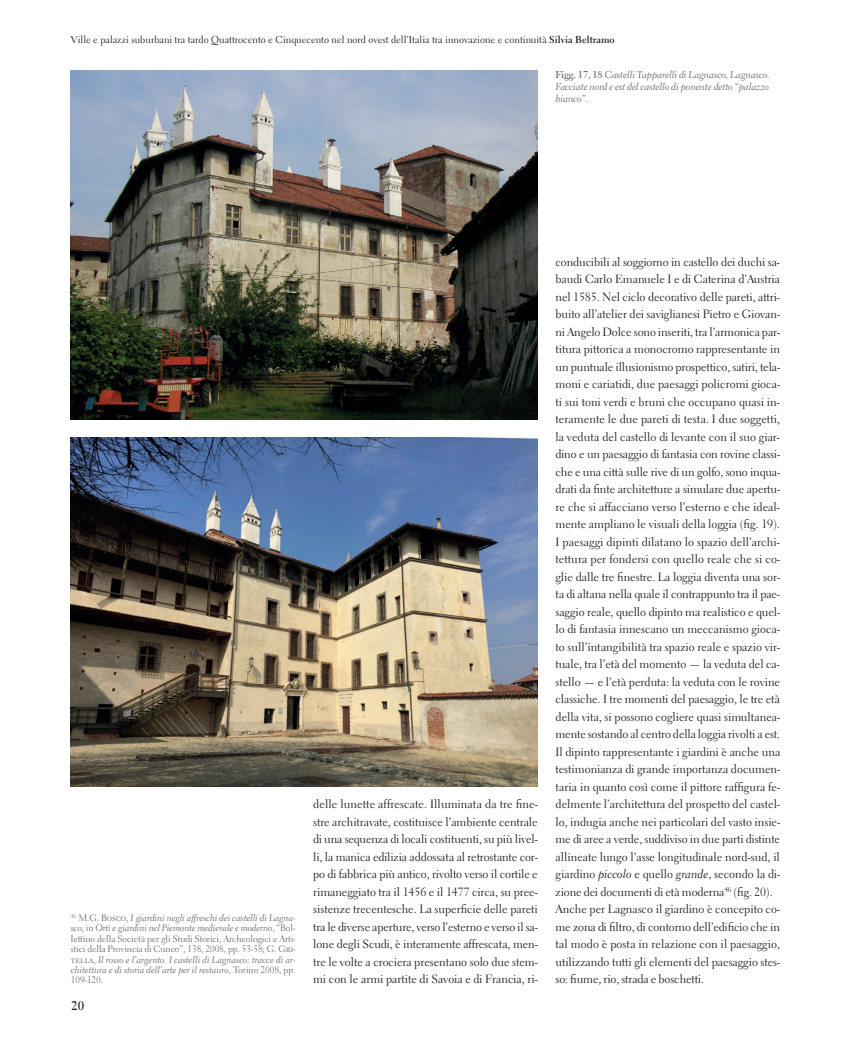
<style>
.page{position:relative;width:851px;height:1063px;background:#fff}
.page>*{position:absolute;margin:0;border:0;box-sizing:border-box;transform-origin:0 0}
.t1{font:700 12.5px "Electra LT Std";color:#231f20}
.t2{font:11.88px/17.5px "Electra LT Std";letter-spacing:-.005em;color:#231f20;text-align:justify}
.t3{font:10px "Electra LT Std";color:#231f20}
.t4{font:10px/12px "Electra LT Std Cursive";letter-spacing:-.01em;color:#6c6d70;text-align:justify}
.t5{font:9.38px/10.4px "Electra LT Std Cursive";letter-spacing:-.005em;color:#6c6d70}
.t6{font:9.38px/10.4px "Electra LT Std";letter-spacing:-.01em;color:#6c6d70}
.s1{font-weight:700}
.s2{font-family:"Electra LT Std";font-weight:700}
.s3{font-family:"Electra LT Std"}
.s4{font-family:"Electra LT Std Cursive"}
</style>
<div class="page">
<img style="left:71px;top:71px;width:466px;height:349px">
<img style="left:71px;top:438px;width:466px;height:349px">
<p class="t3" style="left:71px;top:33px;width:545px">Ville e palazzi suburbani tra tardo Quattrocento e Cinquecento nel nord ovest dell’Italia tra innovazione e continuità <span class="s1">Silvia Beltramo</span></p>
<p class="t4" style="left:555px;top:69px;width:216px"><span class="s2">Figg. 17, 18</span> Castelli Tapparelli di Lagnasco, Lagnasco.<br>Facciate nord e est del castello di ponente detto “palazzo bianco”.</p>
<p class="t5" style="left:71px;top:913px;width:226px"><sup>46</sup> <span class="s3">M.G. Bosco,</span> I giardini negli affreschi dei castelli di Lagna&shy;sco<span class="s3">, in</span> Orti e giardini nel Piemonte medievale e moderno<span class="s3">, “Bol-</span></p>
<p class="t6" style="left:71px;top:933px;width:226px">lettino della Società per gli Studi Storici, Archeologici e Arti&shy;stici della Provincia di Cuneo”, 138, 2008, pp. 53-58; G. Gri-</p>
<p class="t5" style="left:71px;top:954px;width:226px"><span class="s3">tella,</span> Il rosso e l’argento. I castelli di Lagnasco: tracce di ar&shy;chitettura e di storia dell’arte per il restauro<span class="s3">, Torino 2008, pp.</span></p>
<p class="t6" style="left:71px;top:975px;width:34px">109-120.</p>
<p class="t1" style="left:71px;top:998px;width:14px">20</p>
<p class="t2" style="left:313px;top:795px;width:226px">delle lunette affrescate. Illuminata da tre fine&shy;stre architravate, costituisce l’ambiente centrale di una sequenza di locali costituenti, su più livel&shy;li, la manica edilizia addossata al retrostante cor&shy;po di fabbrica più antico, rivolto verso il cortile e rimaneggiato tra il 1456 e il 1477 circa, su pree&shy;sistenze trecentesche. La superficie delle pareti tra le diverse aperture, verso l’esterno e verso il sa&shy;lone degli Scudi, è interamente affrescata, men&shy;tre le volte a crociera presentano solo due stem&shy;mi con le armi partite di Savoia e di Francia, ri-</p>
<p class="t2" style="left:555px;top:253px;width:226px;text-align:left">conducibili al soggiorno in castello dei duchi sa&shy;baudi Carlo Emanuele I e di Caterina d’Austria nel 1585. Nel ciclo decorativo delle pareti, attri&shy;buito all’atelier dei saviglianesi Pietro e Giovan&shy;ni Angelo Dolce sono inseriti, tra l’armonica par&shy;titura pittorica a monocromo rappresentante in un puntuale illusionismo prospettico, satiri, tela&shy;moni e cariatidi, due paesaggi policromi gioca&shy;ti sui toni verdi e bruni che occupano quasi in&shy;teramente le due pareti di testa. I due soggetti, la veduta del castello di levante con il suo giar&shy;dino e un paesaggio di fantasia con rovine classi&shy;che e una città sulle rive di un golfo, sono inqua&shy;drati da finte architetture a simulare due apertu&shy;re che si affacciano verso l’esterno e che ideal&shy;mente ampliano le visuali della loggia (fig. 19).<br>I paesaggi dipinti dilatano lo spazio dell’archi&shy;tettura per fondersi con quello reale che si co&shy;glie dalle tre finestre. La loggia diventa una sor&shy;ta di altana nella quale il contrappunto tra il pae&shy;saggio reale, quello dipinto ma realistico e quel&shy;lo di fantasia innescano un meccanismo gioca&shy;to sull’intangibilità tra spazio reale e spazio vir&shy;tuale, tra l’età del momento — la veduta del ca&shy;stello — e l’età perduta: la veduta con le rovine classiche. I tre momenti del paesaggio, le tre età della vita, si possono cogliere quasi simultanea&shy;mente sostando al centro della loggia rivolti a est.<br>Il dipinto rappresentante i giardini è anche una testimonianza di grande importanza documen&shy;taria in quanto così come il pittore raffigura fe&shy;delmente l’architettura del prospetto del castel&shy;lo, indugia anche nei particolari del vasto insie&shy;me di aree a verde, suddiviso in due parti distinte allineate lungo l’asse longitudinale nord-sud, il giardino <span class="s4">piccolo</span> e quello <span class="s4">grande</span>, secondo la di&shy;zione dei documenti di età moderna<sup>46</sup> (fig. 20).<br>Anche per Lagnasco il giardino è concepito co&shy;me zona di filtro, di contorno dell’edificio che in tal modo è posta in relazione con il paesaggio, utilizzando tutti gli elementi del paesaggio stes&shy;so: fiume, rio, strada e boschetti.</p>
</div>
